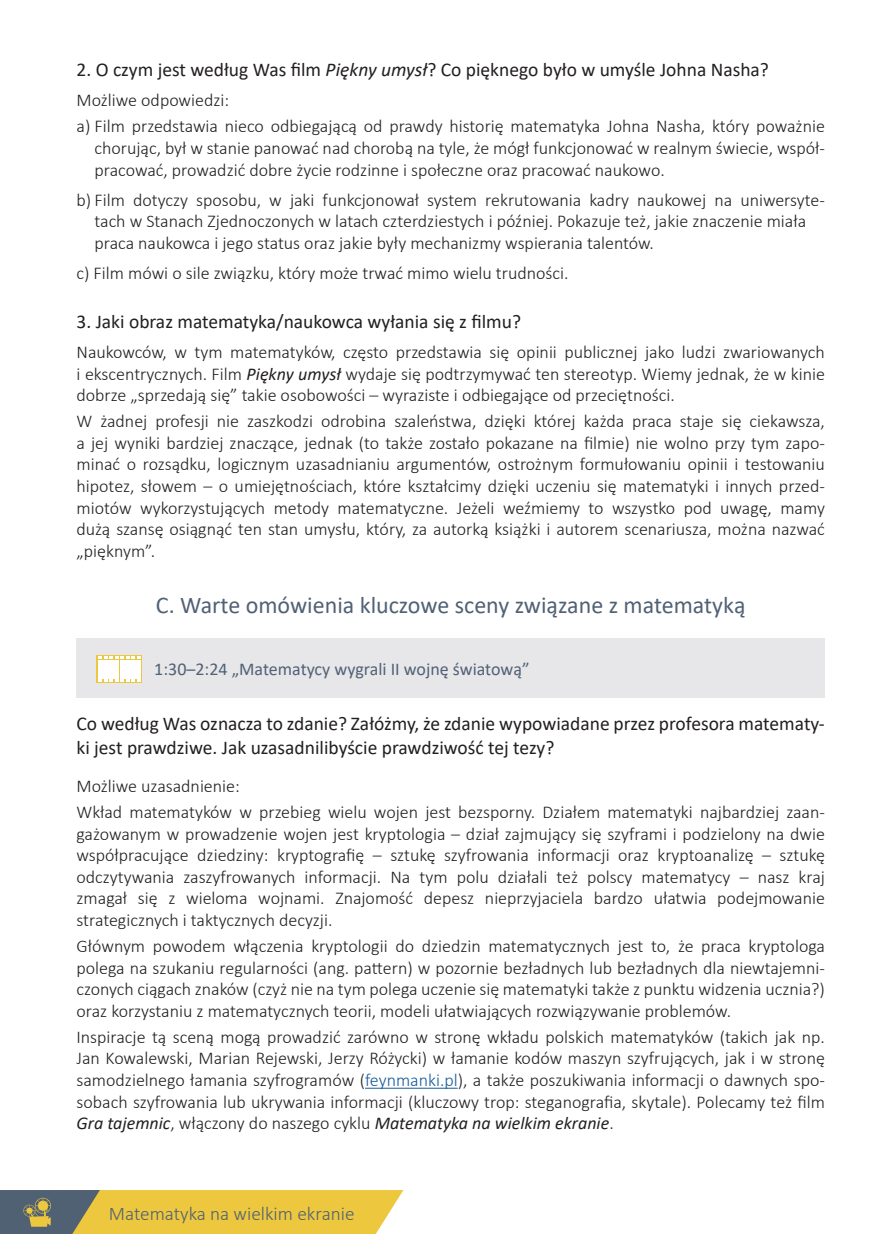
<style>
.page{position:relative;width:893px;height:1234px;background:#fff}
.page>*{position:absolute;margin:0;border:0;box-sizing:border-box;transform-origin:0 0}
.t1{font:24px "Calibri";color:#516174}
.t2{font:19.5px/23.4px "Calibri";color:#231f20}
.t3{font:300 19.2px "Calibri";color:#516174}
.Zwykły_tekst{font:300 18px/21.6px "Calibri";color:#231f20;text-align:justify}
.t4{font:18px "Calibri";color:#516174}
.s1{font-style:italic}
.s2{font-weight:400;font-style:italic}
.s3{color:#175d9e}
</style>
<div class="page">
<svg style="left:0;top:1190px;width:403px;height:43px;background:#cfb54e"></svg>
<hr style="left:365px;top:1087px;width:93px;height:1px;background:#175d9e">
<div style="left:77px;top:638px;width:748px;height:60px;background:#e7e7ea"></div>
<svg style="left:97px;top:655px;width:45px;height:27px"></svg>
<svg style="left:98px;top:656px;width:43px;height:2px"></svg>
<svg style="left:98px;top:679px;width:43px;height:2px"></svg>
<div style="left:121px;top:659px;width:20px;height:19px;background:#fff"></div>
<div style="left:98px;top:659px;width:20px;height:19px;background:#fff"></div>
<p class="t2" style="left:77px;top:58px;width:694px">2. O czym jest według Was film <span class="s1">Piękny umysł</span>? Co pięknego było w umyśle Johna Nasha?</p>
<p class="Zwykły_tekst" style="left:77px;top:89px;width:154px">Możliwe odpowiedzi:</p>
<p class="Zwykły_tekst" style="left:95px;top:115px;width:732px;text-indent:-18px">a) Film przedstawia nieco odbiegającą od prawdy historię matematyka Johna Nasha, który poważnie chorując, był w stanie panować nad chorobą na tyle, że mógł funkcjonować w realnym świecie, współ&shy;pracować, prowadzić dobre życie rodzinne i społeczne oraz pracować naukowo.</p>
<p class="Zwykły_tekst" style="left:95px;top:189px;width:732px;text-align:left;text-indent:-18px">b) Film dotyczy sposobu, w jaki funkcjonował system rekrutowania kadry naukowej na uniwersyte&shy;tach w Stanach Zjednoczonych w latach czterdziestych i później. Pokazuje też, jakie znaczenie miała praca naukowca i jego status oraz jakie były mechanizmy wspierania talentów.</p>
<p class="Zwykły_tekst" style="left:77px;top:262px;width:493px">c) Film mówi o sile związku, który może trwać mimo wielu trudności.</p>
<p class="t2" style="left:77px;top:309px;width:446px">3. Jaki obraz matematyka/naukowca wyłania się z filmu?</p>
<p class="Zwykły_tekst" style="left:77px;top:341px;width:750px">Naukowców, w tym matematyków, często przedstawia się opinii publicznej jako ludzi zwariowanych i ekscentrycznych. Film <span class="s2">Piękny umysł</span> wydaje się podtrzymywać ten stereotyp. Wiemy jednak, że w kinie dobrze „sprzedają się” takie osobowości – wyraziste i odbiegające od przeciętności.</p>
<p class="Zwykły_tekst" style="left:77px;top:410px;width:750px">W żadnej profesji nie zaszkodzi odrobina szaleństwa, dzięki której każda praca staje się ciekawsza, a jej wyniki bardziej znaczące, jednak (to także zostało pokazane na filmie) nie wolno przy tym zapo&shy;minać o rozsądku, logicznym uzasadnianiu argumentów, ostrożnym formułowaniu opinii i testowaniu hipotez, słowem – o umiejętnościach, które kształcimy dzięki uczeniu się matematyki i innych przed&shy;miotów wykorzystujących metody matematyczne. Jeżeli weźmiemy to wszystko pod uwagę, mamy dużą szansę osiągnąć ten stan umysłu, który, za autorką książki i autorem scenariusza, można nazwać „pięknym”.</p>
<p class="t1" style="left:156px;top:588px;width:591px">C. Warte omówienia kluczowe sceny związane z matematyką</p>
<p class="t4" style="left:154px;top:657px;width:377px">1:30–2:24 „Matematycy wygrali II wojnę światową”</p>
<p class="t2" style="left:77px;top:711px;width:750px">Co według Was oznacza to zdanie? Załóżmy, że zdanie wypowiadane przez profesora matematy&shy;ki jest prawdziwe. Jak uzasadnilibyście prawdziwość tej tezy?</p>
<p class="Zwykły_tekst" style="left:77px;top:775px;width:165px">Możliwe uzasadnienie:</p>
<p class="Zwykły_tekst" style="left:77px;top:800px;width:750px">Wkład matematyków w przebieg wielu wojen jest bezsporny. Działem matematyki najbardziej zaan&shy;gażowanym w prowadzenie wojen jest kryptologia – dział zajmujący się szyframi i podzielony na dwie współpracujące dziedziny: kryptografię – sztukę szyfrowania informacji oraz kryptoanalizę – sztukę odczytywania zaszyfrowanych informacji. Na tym polu działali też polscy matematycy – nasz kraj zmagał się z wieloma wojnami. Znajomość depesz nieprzyjaciela bardzo ułatwia podejmowanie strategicznych i taktycznych decyzji.</p>
<p class="Zwykły_tekst" style="left:77px;top:934px;width:750px">Głównym powodem włączenia kryptologii do dziedzin matematycznych jest to, że praca kryptologa polega na szukaniu regularności (ang. pattern) w pozornie bezładnych lub bezładnych dla niewtajemni&shy;czonych ciągach znaków (czyż nie na tym polega uczenie się matematyki także z punktu widzenia ucznia?) oraz korzystaniu z matematycznych teorii, modeli ułatwiających rozwiązywanie problemów.</p>
<p class="Zwykły_tekst" style="left:77px;top:1025px;width:750px">Inspiracje tą sceną mogą prowadzić zarówno w stronę wkładu polskich matematyków (takich jak np.<br>Jan Kowalewski, Marian Rejewski, Jerzy Różycki) w łamanie kodów maszyn szyfrujących, jak i w stronę samodzielnego łamania szyfrogramów (<span class="s3">feynmanki.pl</span>), a także poszukiwania informacji o dawnych spo&shy;sobach szyfrowania lub ukrywania informacji (kluczowy trop: steganografia, skytale). Polecamy też film <span class="s2">Gra tajemnic</span>, włączony do naszego cyklu <span class="s2">Matematyka na wielkim ekranie</span>.</p>
<p class="t3" style="left:109px;top:1201px;width:247px">Matematyka na wielkim ekranie</p>
</div>
